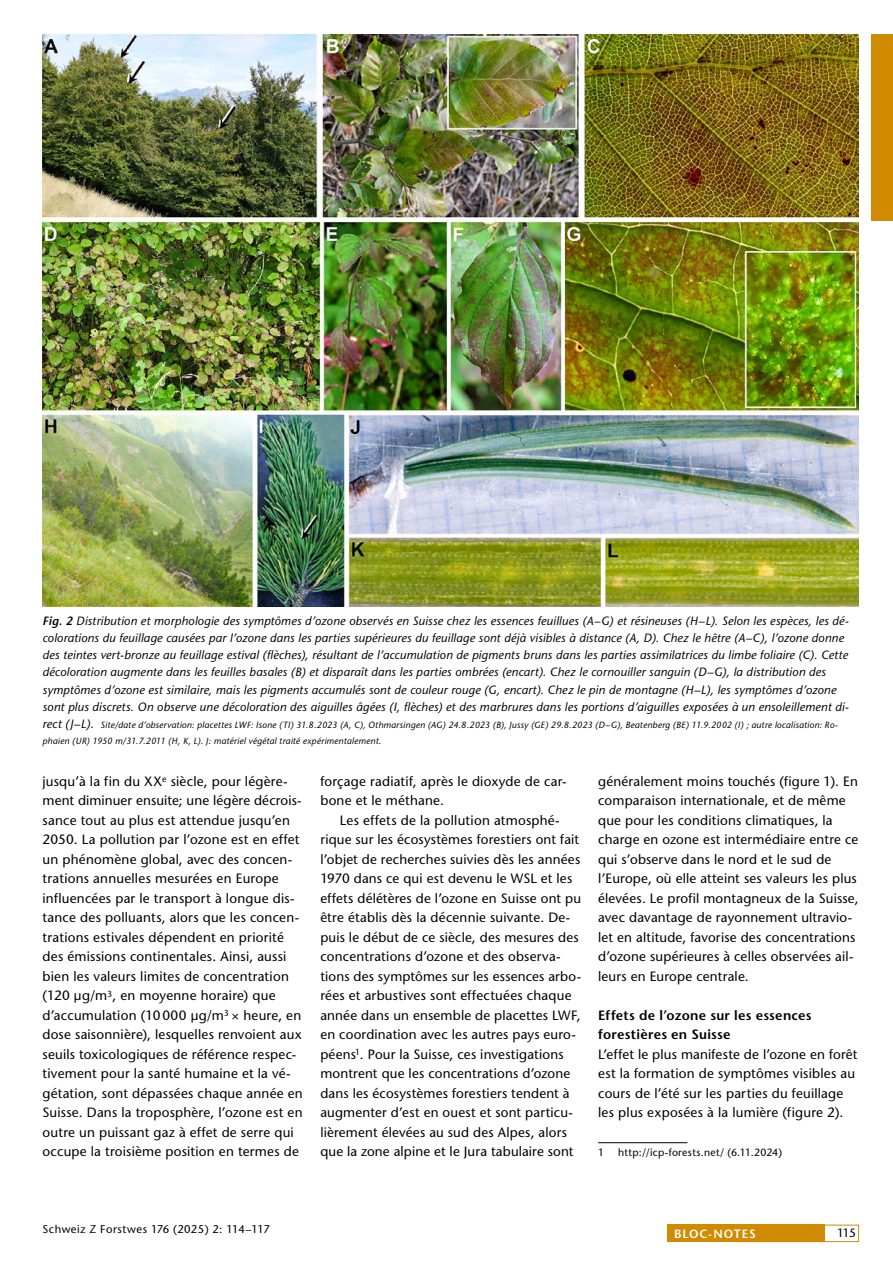
<style>
.page{position:relative;width:893px;height:1263px;background:#fff}
.page>*{position:absolute;margin:0;border:0;box-sizing:border-box;transform-origin:0 0}
.t1{font:500 13.5px/19.5px "Stone Sans Std";letter-spacing:.015em;color:#000}
.t2{font:600 13.5px/19.5px "Stone Sans Std";letter-spacing:.02em;color:#000}
.t3{font:italic 500 12px/17.2px "Stone Sans Std";letter-spacing:.015em;color:#000}
.t4{font:600 12px "Stone Sans Std";letter-spacing:.075em;color:#fff}
.t5{font:500 12px "Stone Sans Std";color:#000}
.t6{font:500 11.25px "Stone Sans Std";letter-spacing:.04em;color:#000}
.t7{font:500 10.5px "Stone Sans Std";letter-spacing:.025em;color:#000}
.t8{font:italic 500 9px/15.8px "Stone Sans Std";letter-spacing:.02em;color:#000}
.s1{font-weight:600}
.s2{font-size:12px}
</style>
<div class="page">
<div style="left:872px;top:34px;width:21px;height:186px;background:#d08b00"></div>
<div style="left:737px;top:1225px;width:122px;height:17px;border:1px solid #d08b00"></div>
<div style="left:668px;top:1225px;width:157px;height:17px;background:#d08b00"></div>
<hr style="left:598px;top:1142px;width:89px;height:1px;background:#000">
<img style="left:43px;top:34px;width:816px;height:572px">
<p class="t3" style="left:43px;top:612px;width:808px"><span class="s1">Fig. 2</span> Distribution et morphologie des symptômes d’ozone observés en Suisse chez les essences feuillues (A–G) et résineuses (H–L). Selon les espèces, les dé&shy;colorations du feuillage causées par l’ozone dans les parties supérieures du feuillage sont déjà visibles à distance (A, D). Chez le hêtre (A–C), l’ozone donne des teintes vert-bronze au feuillage estival (flèches), résultant de l’accumulation de pigments bruns dans les parties assimilatrices du limbe foliaire (C). Cette décoloration augmente dans les feuilles basales (B) et disparaît dans les parties ombrées (encart). Chez le cornouiller sanguin (D–G), la distribution des symptômes d’ozone est similaire, mais les pigments accumulés sont de couleur rouge (G, encart). Chez le pin de montagne (H–L), les symptômes d’ozone sont plus discrets. On observe une décoloration des aiguilles âgées (I, flèches) et des marbrures dans les portions d’aiguilles exposées à un ensoleillement di-</p>
<p class="t8" style="left:43px;top:717px;width:797px"><span class="s2">rect (J–L).</span> Site/date d’observation: placettes LWF: Isone (TI) 31.8.2023 (A, C), Othmarsingen (AG) 24.8.2023 (B), Jussy (GE) 29.8.2023 (D–G), Beatenberg (BE) 11.9.2002 (I) ; autre localisation: Ro&shy;phaien (UR) 1950 m/31.7.2011 (H, K, L). J: matériel végétal traité expérimentalement.</p>
<p class="t1" style="left:43px;top:771px;width:262px">jusqu’à la fin du XX<sup>e</sup> siècle, pour légère&shy;ment diminuer ensuite; une légère décrois&shy;sance tout au plus est attendue jusqu’en 2050. La pollution par l’ozone est en effet un phénomène global, avec des concen&shy;trations annuelles mesurées en Europe influencées par le transport à longue dis&shy;tance des polluants, alors que les concen&shy;trations estivales dépendent en priorité des émissions continentales. Ainsi, aussi bien les valeurs limites de concentration (120 µg/m<sup>3</sup>, en moyenne horaire) que d’accumulation (10000 μg/m<sup>3</sup> × heure, en dose saisonnière), lesquelles renvoient aux seuils toxicologiques de référence respec&shy;tivement pour la santé humaine et la vé&shy;gétation, sont dépassées chaque année en Suisse. Dans la troposphère, l’ozone est en outre un puissant gaz à effet de serre qui occupe la troisième position en termes de</p>
<p class="t1" style="left:320px;top:771px;width:248px">forçage radiatif, après le dioxyde de car&shy;bone et le méthane.</p>
<p class="t1" style="left:320px;top:810px;width:262px;text-indent:19px">Les effets de la pollution atmosphé&shy;rique sur les écosystèmes forestiers ont fait l’objet de recherches suivies dès les années 1970 dans ce qui est devenu le WSL et les effets délétères de l’ozone en Suisse ont pu être établis dès la décennie suivante. De&shy;puis le début de ce siècle, des mesures des concentrations d’ozone et des observa&shy;tions des symptômes sur les essences arbo&shy;rées et arbustives sont effectuées chaque année dans un ensemble de placettes LWF, en coordination avec les autres pays euro&shy;péens<sup>1</sup>. Pour la Suisse, ces investigations montrent que les concentrations d’ozone dans les écosystèmes forestiers tendent à augmenter d’est en ouest et sont particu&shy;lièrement élevées au sud des Alpes, alors que la zone alpine et le Jura tabulaire sont</p>
<p class="t1" style="left:598px;top:771px;width:262px">généralement moins touchés (figure 1). En comparaison internationale, et de même que pour les conditions climatiques, la charge en ozone est intermédiaire entre ce qui s’observe dans le nord et le sud de l’Europe, où elle atteint ses valeurs les plus élevées. Le profil montagneux de la Suisse, avec davantage de rayonnement ultravio&shy;let en altitude, favorise des concentrations d’ozone supérieures à celles observées ail&shy;leurs en Europe centrale.</p>
<p class="t2" style="left:598px;top:1005px;width:215px">Effets de l’ozone sur les essences forestières en Suisse</p>
<p class="t1" style="left:598px;top:1044px;width:261px">L’effet le plus manifeste de l’ozone en forêt est la formation de symptômes visibles au cours de l’été sur les parties du feuillage les plus exposées à la lumière (figure 2).</p>
<p class="t7" style="left:598px;top:1146px;width:8px">1</p>
<p class="t7" style="left:618px;top:1146px;width:165px">http://icp-forests.net/ (6.11.2024)</p>
<p class="t6" style="left:43px;top:1222px;width:229px">Schweiz Z Forstwes 176 (2025) 2: 114–117</p>
<p class="t4" style="left:674px;top:1226px;width:83px">BLOC-NOTES</p>
<p class="t5" style="left:837px;top:1226px;width:21px">115</p>
</div>
